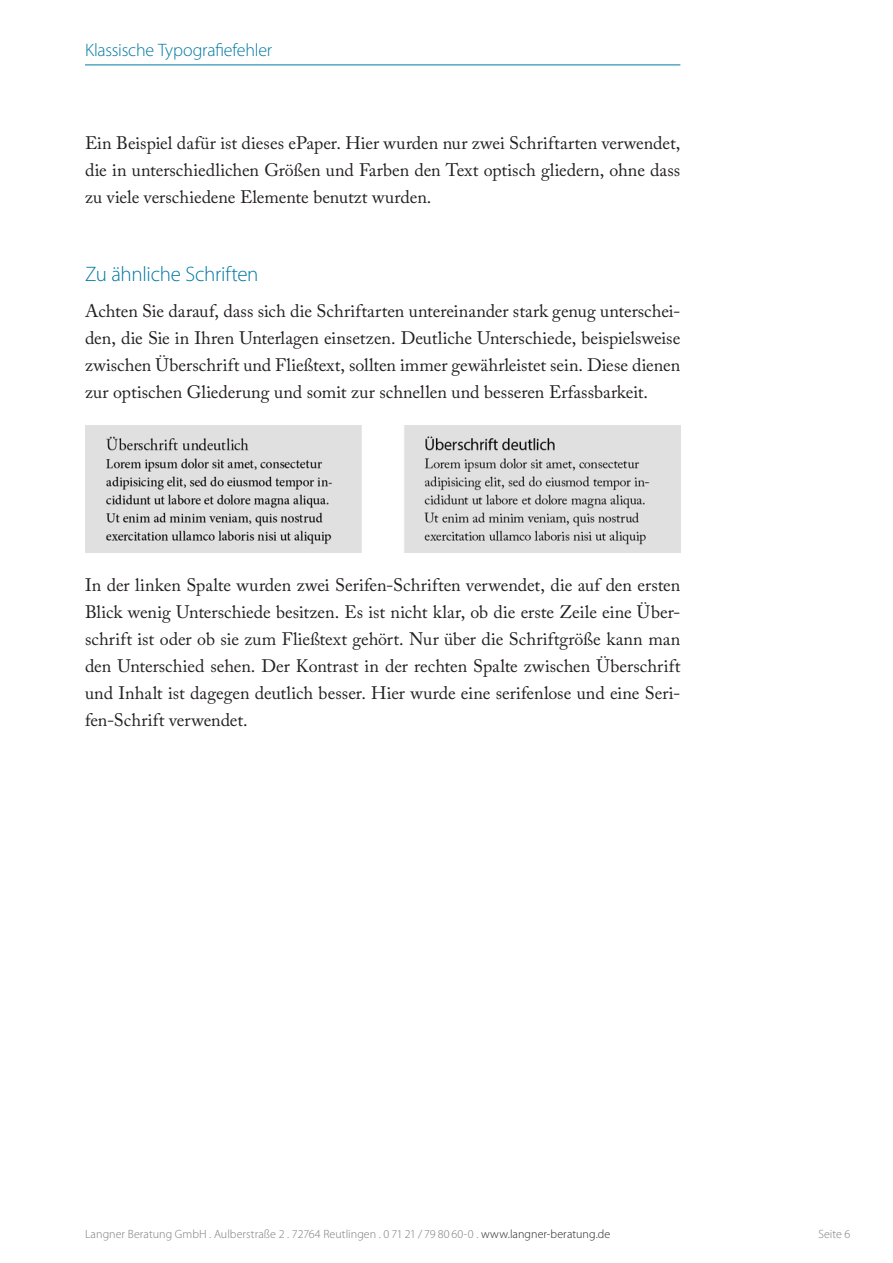
<style>
.page{position:relative;width:893px;height:1263px;background:#fff}
.page>*{position:absolute;margin:0;border:0;box-sizing:border-box;transform-origin:0 0}
.t1{font:300 21px "Myriad Pro";letter-spacing:-.015em;color:#0078a1}
.t2{font:18px/27px "Adobe Caslon Pro";color:#231f20;text-align:justify}
.t3{font:300 18px "Myriad Pro";letter-spacing:-.015em;color:#0078a1}
.t4{font:300 12px "Myriad Pro";letter-spacing:.005em;color:#7c7979}
.s1{color:#231f20}
</style>
<div class="page">
<hr style="left:85px;top:65px;width:595px;height:1px;background:#0078a1">
<img style="left:85px;top:425px;width:595px;height:128px">
<p class="t3" style="left:85px;top:39px;width:189px">Klassische Typografiefehler</p>
<p class="t2" style="left:85px;top:130px;width:597px">Ein Beispiel dafür ist dieses ePaper. Hier wurden nur zwei Schriftarten verwendet, die in unterschiedlichen Größen und Farben den Text optisch gliedern, ohne dass zu viele verschiedene Elemente benutzt wurden.</p>
<p class="t1" style="left:85px;top:262px;width:175px">Zu ähnliche Schriften</p>
<p class="t2" style="left:85px;top:297px;width:597px">Achten Sie darauf, dass sich die Schriftarten untereinander stark genug unterschei&shy;den, die Sie in Ihren Unterlagen einsetzen. Deutliche Unterschiede, beispielsweise zwischen Überschrift und Fließtext, sollten immer gewährleistet sein. Diese dienen zur optischen Gliederung und somit zur schnellen und besseren Erfassbarkeit.</p>
<p class="t2" style="left:85px;top:571px;width:597px">In der linken Spalte wurden zwei Serifen-Schriften verwendet, die auf den ersten Blick wenig Unterschiede besitzen. Es ist nicht klar, ob die erste Zeile eine Über&shy;schrift ist oder ob sie zum Fließtext gehört. Nur über die Schriftgröße kann man den Unterschied sehen. Der Kontrast in der rechten Spalte zwischen Überschrift und Inhalt ist dagegen deutlich besser. Hier wurde eine serifenlose und eine Seri&shy;fen-Schrift verwendet.</p>
<p class="t4" style="left:85px;top:1227px;width:527px">Langner Beratung GmbH . Aulberstraße 2 . 72764 Reutlingen . 0 71 21 / 79 80 60-0 . <span class="s1">www.langner-beratung.de</span></p>
<p class="t4" style="left:818px;top:1227px;width:34px">Seite 6</p>
</div>
